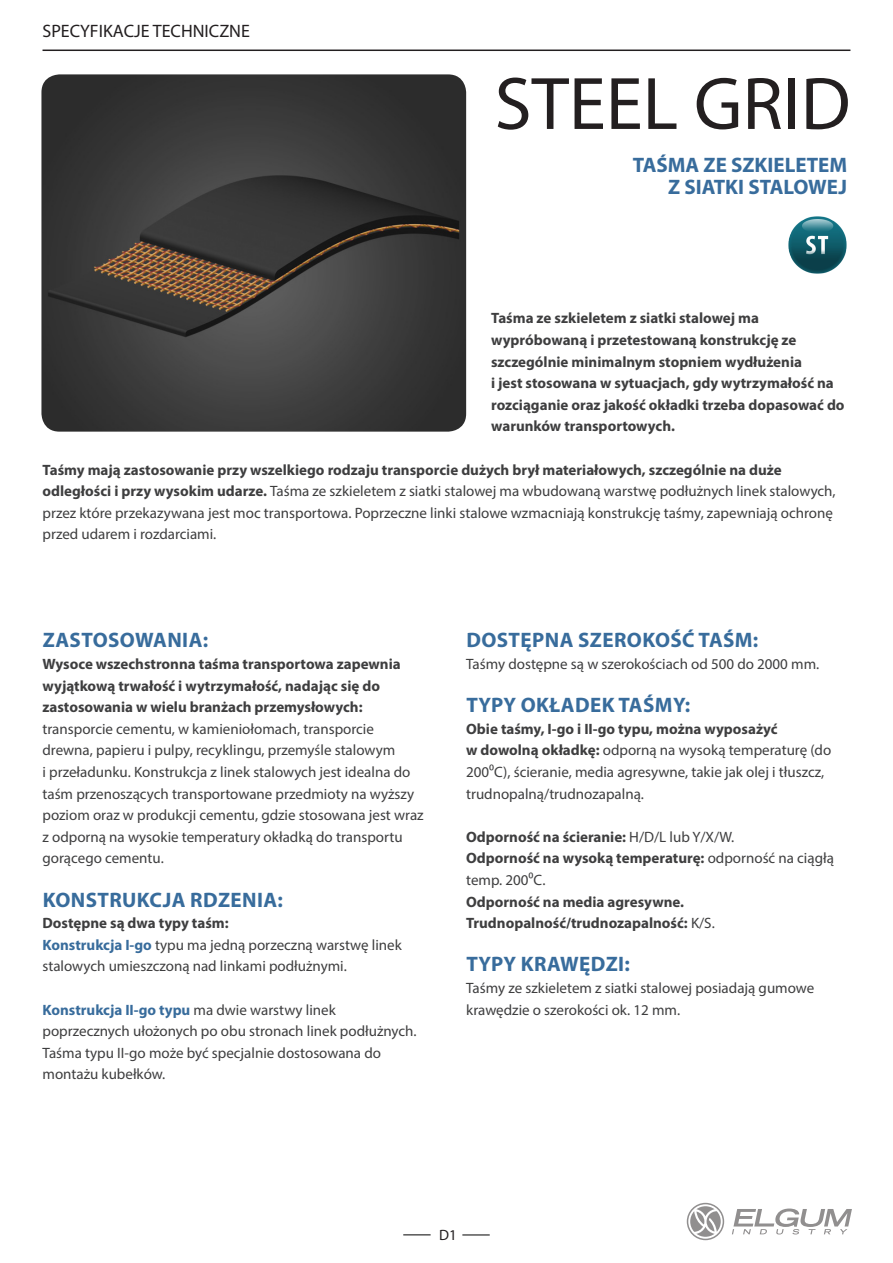
<style>
.page{position:relative;width:893px;height:1263px;background:#fff}
.page>*{position:absolute;margin:0;border:0;box-sizing:border-box;transform-origin:0 0}
.t1{font:75px "Myriad Pro";color:#231f20}
.t2{font:700 21px "Myriad Pro";letter-spacing:.02em;color:#386c9c}
.t3{font:700 21px/21.6px "Myriad Pro";color:#386c9c;text-align:right}
.t4{font:18px "Myriad Pro";color:#231f20}
.t5{font:15px/21.6px "Myriad Pro";color:#3e3e3f}
.t6{font:700 15px/21.6px "Myriad Pro";color:#3e3e3f}
.t7{font:15px "Myriad Pro";color:#231f20}
.s1{font-weight:700}
.s2{font-weight:700;color:#386c9c}
.s3{font-weight:400}
</style>
<div class="page">
<svg style="left:732px;top:1208px;width:120px;height:26px"></svg>
<svg style="left:687px;top:1203px;width:37px;height:37px"></svg>
<svg style="left:403px;top:1234px;width:28px;height:1px"></svg>
<svg style="left:462px;top:1235px;width:28px;height:1px"></svg>
<hr style="left:43px;top:50px;width:807px;height:1px;background:#231f20">
<img style="left:41px;top:74px;width:425px;height:358px">
<img style="left:788px;top:216px;width:59px;height:58px">
<p class="t4" style="left:43px;top:19px;width:209px">SPECYFIKACJE TECHNICZNE</p>
<h1 class="t1" style="left:495px;top:58px;width:358px">STEEL GRID</h1>
<h2 class="t3" style="left:633px;top:154px;width:216px">TAŚMA ZE SZKIELETEM<br>Z SIATKI STALOWEJ</h2>
<p class="t6" style="left:491px;top:307px;width:355px">Taśma ze szkieletem z siatki stalowej ma wypróbowaną i przetestowaną konstrukcję ze szczególnie minimalnym stopniem wydłużenia<br>i jest stosowana w sytuacjach, gdy wytrzymałość na rozciąganie oraz jakość okładki trzeba dopasować do warunków transportowych.</p>
<p class="t5" style="left:43px;top:458px;width:795px"><span class="s1">Taśmy mają zastosowanie przy wszelkiego rodzaju transporcie dużych brył materiałowych, szczególnie na duże odległości i przy wysokim udarze.</span> Taśma ze szkieletem z siatki stalowej ma wbudowaną warstwę podłużnych linek stalowych, przez które przekazywana jest moc transportowa. Poprzeczne linki stalowe wzmacniają konstrukcję taśmy, zapewniają ochronę przed udarem i rozdarciami.</p>
<h2 class="t2" style="left:43px;top:627px;width:167px">ZASTOSOWANIA:</h2>
<p class="t6" style="left:43px;top:653px;width:360px">Wysoce wszechstronna taśma transportowa zapewnia wyjątkową trwałość i wytrzymałość, nadając się do zastosowania w wielu branżach przemysłowych:</p>
<p class="t5" style="left:43px;top:718px;width:383px">transporcie cementu, w kamieniołomach, transporcie drewna, papieru i pulpy, recyklingu, przemyśle stalowym<br>i przeładunku. Konstrukcja z linek stalowych jest idealna do taśm przenoszących transportowane przedmioty na wyższy poziom oraz w produkcji cementu, gdzie stosowana jest wraz z odporną na wysokie temperatury okładką do transportu gorącego cementu.</p>
<h2 class="t2" style="left:43px;top:886px;width:242px">KONSTRUKCJA RDZENIA:</h2>
<p class="t5" style="left:43px;top:912px;width:361px"><span class="s1">Dostępne są dwa typy taśm:<br></span><span class="s2">Konstrukcja I-go</span> typu ma jedną porzeczną warstwę linek stalowych umieszczoną nad linkami podłużnymi.</p>
<p class="t5" style="left:43px;top:998px;width:376px"><span class="s2">Konstrukcja II-go typu</span> ma dwie warstwy linek poprzecznych ułożonych po obu stronach linek podłużnych.<br>Taśma typu II-go może być specjalnie dostosowana do montażu kubełków.</p>
<h2 class="t2" style="left:466px;top:627px;width:15px">dost</h2>
<h2 class="t2" style="left:521px;top:627px;width:72px">ępna szeroko</h2>
<h2 class="t2" style="left:670px;top:627px;width:89px">ść taśm:</h2>
<p class="t5" style="left:466px;top:653px;width:355px">Taśmy dostępne są w szerokościach od 500 do 2000 mm.</p>
<h2 class="t2" style="left:466px;top:691px;width:109px">typy okładek</h2>
<h2 class="t2" style="left:618px;top:691px;width:73px">taśmy:</h2>
<p class="t5" style="left:466px;top:718px;width:367px"><span class="s1">Obie taśmy, I-go i II-go typu, można wyposażyć<br>w dowolną okładkę:</span> odporną na wysoką temperaturę (do 200⁰C), ścieranie, media agresywne, takie jak olej i tłuszcz, trudnopalną/trudnozapalną.</p>
<p class="t6" style="left:466px;top:825px;width:369px">Odporność na ścieranie: <span class="s3">H/D/L lub Y/X/W.<br></span>Odporność na wysoką temperaturę: <span class="s3">odporność na ciągłą temp. 200⁰C.</span></p>
<p class="t6" style="left:466px;top:890px;width:250px">Odporność na media agresywne.<br>Trudnopalność/trudnozapalność: <span class="s3">K/S.</span></p>
<h2 class="t2" style="left:466px;top:951px;width:165px">typy KRAWĘDZI:</h2>
<p class="t5" style="left:466px;top:977px;width:350px">Taśmy ze szkieletem z siatki stalowej posiadają gumowe krawędzie o szerokości ok. 12 mm.</p>
<p class="t7" style="left:439px;top:1226px;width:19px">D1</p>
</div>
